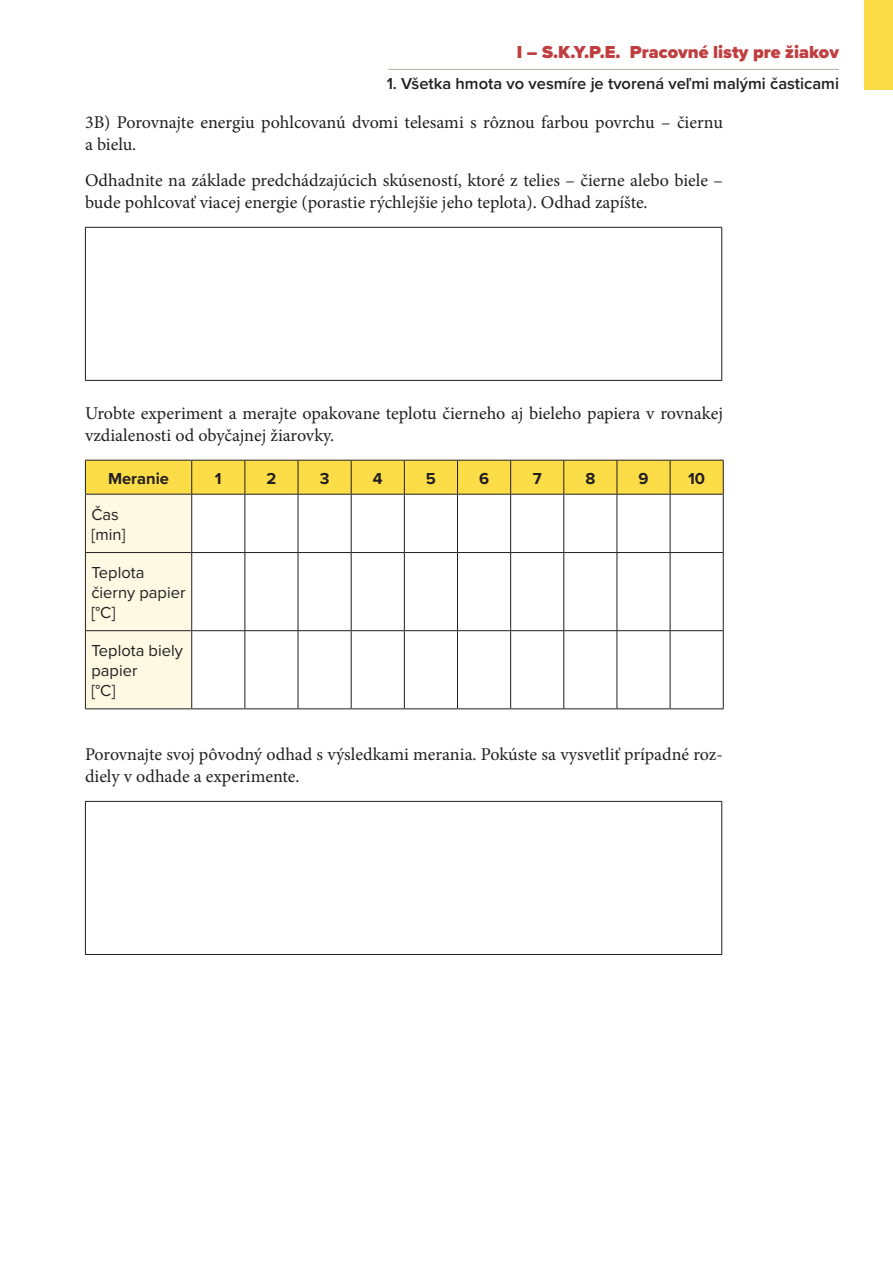
<style>
.page{position:relative;width:893px;height:1263px;background:#fff}
.page>*{position:absolute;margin:0;border:0;box-sizing:border-box;transform-origin:0 0}
.t1{font:18px/22.5px "Minion Pro";color:#231f20}
.t2{font:900 18px "Proxima Nova";color:#c03e3f}
.t3{font:16.5px/19.8px "Proxima Nova";color:#231f20}
.t4{font:600 16.5px "Proxima Nova";color:#231f20}
.t5{font:700 16.5px "Proxima Nova";color:#231f20}
</style>
<div class="page">
<hr style="left:388px;top:69px;width:451px;height:1px;background:#b1ada7">
<div style="left:864px;top:0;width:29px;height:89px;background:#fcdd48"></div>
<hr style="left:85px;top:227px;width:637px;height:1px;background:#231f20">
<hr style="left:85px;top:228px;width:1px;height:152px;background:#231f20">
<hr style="left:721px;top:228px;width:1px;height:152px;background:#231f20">
<hr style="left:85px;top:380px;width:637px;height:1px;background:#231f20">
<svg style="left:86px;top:461px;width:637px;height:247px"></svg>
<hr style="left:85px;top:460px;width:107px;height:1px;background:#231f20">
<hr style="left:85px;top:460px;width:1px;height:34px;background:#231f20">
<hr style="left:192px;top:460px;width:53px;height:1px;background:#231f20">
<hr style="left:191px;top:460px;width:1px;height:34px;background:#231f20">
<hr style="left:245px;top:460px;width:53px;height:1px;background:#231f20">
<hr style="left:244px;top:460px;width:1px;height:34px;background:#231f20">
<hr style="left:298px;top:460px;width:53px;height:1px;background:#231f20">
<hr style="left:298px;top:460px;width:1px;height:34px;background:#231f20">
<hr style="left:351px;top:460px;width:53px;height:1px;background:#231f20">
<hr style="left:351px;top:460px;width:1px;height:34px;background:#231f20">
<hr style="left:404px;top:460px;width:53px;height:1px;background:#231f20">
<hr style="left:404px;top:460px;width:1px;height:34px;background:#231f20">
<hr style="left:457px;top:460px;width:54px;height:1px;background:#231f20">
<hr style="left:457px;top:460px;width:1px;height:34px;background:#231f20">
<hr style="left:511px;top:460px;width:53px;height:1px;background:#231f20">
<hr style="left:510px;top:460px;width:1px;height:34px;background:#231f20">
<hr style="left:564px;top:460px;width:53px;height:1px;background:#231f20">
<hr style="left:563px;top:460px;width:1px;height:34px;background:#231f20">
<hr style="left:617px;top:460px;width:53px;height:1px;background:#231f20">
<hr style="left:617px;top:460px;width:1px;height:34px;background:#231f20">
<hr style="left:670px;top:460px;width:54px;height:1px;background:#231f20">
<hr style="left:670px;top:460px;width:1px;height:34px;background:#231f20">
<hr style="left:723px;top:460px;width:1px;height:34px;background:#231f20">
<hr style="left:85px;top:494px;width:107px;height:1px;background:#231f20">
<hr style="left:85px;top:495px;width:1px;height:57px;background:#231f20">
<hr style="left:192px;top:494px;width:53px;height:1px;background:#231f20">
<hr style="left:191px;top:495px;width:1px;height:57px;background:#231f20">
<hr style="left:245px;top:494px;width:53px;height:1px;background:#231f20">
<hr style="left:244px;top:495px;width:1px;height:57px;background:#231f20">
<hr style="left:298px;top:494px;width:53px;height:1px;background:#231f20">
<hr style="left:298px;top:495px;width:1px;height:57px;background:#231f20">
<hr style="left:351px;top:494px;width:53px;height:1px;background:#231f20">
<hr style="left:351px;top:495px;width:1px;height:57px;background:#231f20">
<hr style="left:404px;top:494px;width:53px;height:1px;background:#231f20">
<hr style="left:404px;top:495px;width:1px;height:57px;background:#231f20">
<hr style="left:457px;top:494px;width:54px;height:1px;background:#231f20">
<hr style="left:457px;top:495px;width:1px;height:57px;background:#231f20">
<hr style="left:511px;top:494px;width:53px;height:1px;background:#231f20">
<hr style="left:510px;top:495px;width:1px;height:57px;background:#231f20">
<hr style="left:564px;top:494px;width:53px;height:1px;background:#231f20">
<hr style="left:563px;top:495px;width:1px;height:57px;background:#231f20">
<hr style="left:617px;top:494px;width:53px;height:1px;background:#231f20">
<hr style="left:617px;top:495px;width:1px;height:57px;background:#231f20">
<hr style="left:670px;top:494px;width:54px;height:1px;background:#231f20">
<hr style="left:670px;top:495px;width:1px;height:57px;background:#231f20">
<hr style="left:723px;top:495px;width:1px;height:57px;background:#231f20">
<hr style="left:85px;top:552px;width:107px;height:1px;background:#231f20">
<hr style="left:85px;top:553px;width:1px;height:77px;background:#231f20">
<hr style="left:192px;top:552px;width:53px;height:1px;background:#231f20">
<hr style="left:191px;top:553px;width:1px;height:77px;background:#231f20">
<hr style="left:245px;top:552px;width:53px;height:1px;background:#231f20">
<hr style="left:244px;top:553px;width:1px;height:77px;background:#231f20">
<hr style="left:298px;top:552px;width:53px;height:1px;background:#231f20">
<hr style="left:298px;top:553px;width:1px;height:77px;background:#231f20">
<hr style="left:351px;top:552px;width:53px;height:1px;background:#231f20">
<hr style="left:351px;top:553px;width:1px;height:77px;background:#231f20">
<hr style="left:404px;top:552px;width:53px;height:1px;background:#231f20">
<hr style="left:404px;top:553px;width:1px;height:77px;background:#231f20">
<hr style="left:457px;top:552px;width:54px;height:1px;background:#231f20">
<hr style="left:457px;top:553px;width:1px;height:77px;background:#231f20">
<hr style="left:511px;top:552px;width:53px;height:1px;background:#231f20">
<hr style="left:510px;top:553px;width:1px;height:77px;background:#231f20">
<hr style="left:564px;top:552px;width:53px;height:1px;background:#231f20">
<hr style="left:563px;top:553px;width:1px;height:77px;background:#231f20">
<hr style="left:617px;top:552px;width:53px;height:1px;background:#231f20">
<hr style="left:617px;top:553px;width:1px;height:77px;background:#231f20">
<hr style="left:670px;top:552px;width:54px;height:1px;background:#231f20">
<hr style="left:670px;top:553px;width:1px;height:77px;background:#231f20">
<hr style="left:723px;top:553px;width:1px;height:77px;background:#231f20">
<hr style="left:85px;top:630px;width:107px;height:1px;background:#231f20">
<hr style="left:85px;top:631px;width:1px;height:77px;background:#231f20">
<hr style="left:192px;top:630px;width:53px;height:1px;background:#231f20">
<hr style="left:191px;top:631px;width:1px;height:77px;background:#231f20">
<hr style="left:245px;top:630px;width:53px;height:1px;background:#231f20">
<hr style="left:244px;top:631px;width:1px;height:77px;background:#231f20">
<hr style="left:298px;top:630px;width:53px;height:1px;background:#231f20">
<hr style="left:298px;top:631px;width:1px;height:77px;background:#231f20">
<hr style="left:351px;top:630px;width:53px;height:1px;background:#231f20">
<hr style="left:351px;top:631px;width:1px;height:77px;background:#231f20">
<hr style="left:404px;top:630px;width:53px;height:1px;background:#231f20">
<hr style="left:404px;top:631px;width:1px;height:77px;background:#231f20">
<hr style="left:457px;top:630px;width:54px;height:1px;background:#231f20">
<hr style="left:457px;top:631px;width:1px;height:77px;background:#231f20">
<hr style="left:511px;top:630px;width:53px;height:1px;background:#231f20">
<hr style="left:510px;top:631px;width:1px;height:77px;background:#231f20">
<hr style="left:564px;top:630px;width:53px;height:1px;background:#231f20">
<hr style="left:563px;top:631px;width:1px;height:77px;background:#231f20">
<hr style="left:617px;top:630px;width:53px;height:1px;background:#231f20">
<hr style="left:617px;top:631px;width:1px;height:77px;background:#231f20">
<hr style="left:670px;top:630px;width:54px;height:1px;background:#231f20">
<hr style="left:670px;top:631px;width:1px;height:77px;background:#231f20">
<hr style="left:723px;top:631px;width:1px;height:77px;background:#231f20">
<hr style="left:85px;top:708px;width:107px;height:1px;background:#231f20">
<hr style="left:192px;top:708px;width:53px;height:1px;background:#231f20">
<hr style="left:245px;top:708px;width:53px;height:1px;background:#231f20">
<hr style="left:298px;top:708px;width:53px;height:1px;background:#231f20">
<hr style="left:351px;top:708px;width:53px;height:1px;background:#231f20">
<hr style="left:404px;top:708px;width:53px;height:1px;background:#231f20">
<hr style="left:457px;top:708px;width:54px;height:1px;background:#231f20">
<hr style="left:511px;top:708px;width:53px;height:1px;background:#231f20">
<hr style="left:564px;top:708px;width:53px;height:1px;background:#231f20">
<hr style="left:617px;top:708px;width:53px;height:1px;background:#231f20">
<hr style="left:670px;top:708px;width:54px;height:1px;background:#231f20">
<hr style="left:85px;top:801px;width:637px;height:1px;background:#231f20">
<hr style="left:85px;top:802px;width:1px;height:152px;background:#231f20">
<hr style="left:721px;top:802px;width:1px;height:152px;background:#231f20">
<hr style="left:85px;top:954px;width:637px;height:1px;background:#231f20">
<p class="t2" style="left:517px;top:38px;width:324px">I – S.K.Y.P.E. Pracovné listy pre žiakov</p>
<p class="t4" style="left:387px;top:71px;width:454px">1. Všetka hmota vo vesmíre je tvorená veľmi malými časticami</p>
<p class="t1" style="left:85px;top:111px;width:639px">3B) Porovnajte energiu pohlcovanú dvomi telesami s rôznou farbou povrchu – čiernu a bielu.</p>
<p class="t1" style="left:85px;top:169px;width:639px">Odhadnite na základe predchádzajúcich skúseností, ktoré z telies – čierne alebo biele – bude pohlcovať viacej energie (porastie rýchlejšie jeho teplota). Odhad zapíšte.</p>
<p class="t1" style="left:85px;top:402px;width:639px">Urobte experiment a merajte opakovane teplotu čierneho aj bieleho papiera v rovnakej vzdialenosti od obyčajnej žiarovky.</p>
<p class="t5" style="left:108px;top:466px;width:62px">Meranie</p>
<p class="t5" style="left:215px;top:466px;width:8px">1</p>
<p class="t5" style="left:266px;top:466px;width:11px">2</p>
<p class="t5" style="left:320px;top:466px;width:11px">3</p>
<p class="t5" style="left:373px;top:466px;width:11px">4</p>
<p class="t5" style="left:426px;top:466px;width:12px">5</p>
<p class="t5" style="left:479px;top:466px;width:12px">6</p>
<p class="t5" style="left:533px;top:466px;width:10px">7</p>
<p class="t5" style="left:585px;top:466px;width:11px">8</p>
<p class="t5" style="left:638px;top:466px;width:12px">9</p>
<p class="t5" style="left:688px;top:466px;width:19px">10</p>
<p class="t3" style="left:91px;top:504px;width:36px">Čas [min]</p>
<p class="t3" style="left:91px;top:562px;width:96px">Teplota čierny papier [°C]</p>
<p class="t3" style="left:91px;top:640px;width:93px">Teplota biely papier<br>[°C]</p>
<p class="t1" style="left:85px;top:743px;width:639px">Porovnajte svoj pôvodný odhad s výsledkami merania. Pokúste sa vysvetliť prípadné roz&shy;diely v odhade a experimente.</p>
</div>
